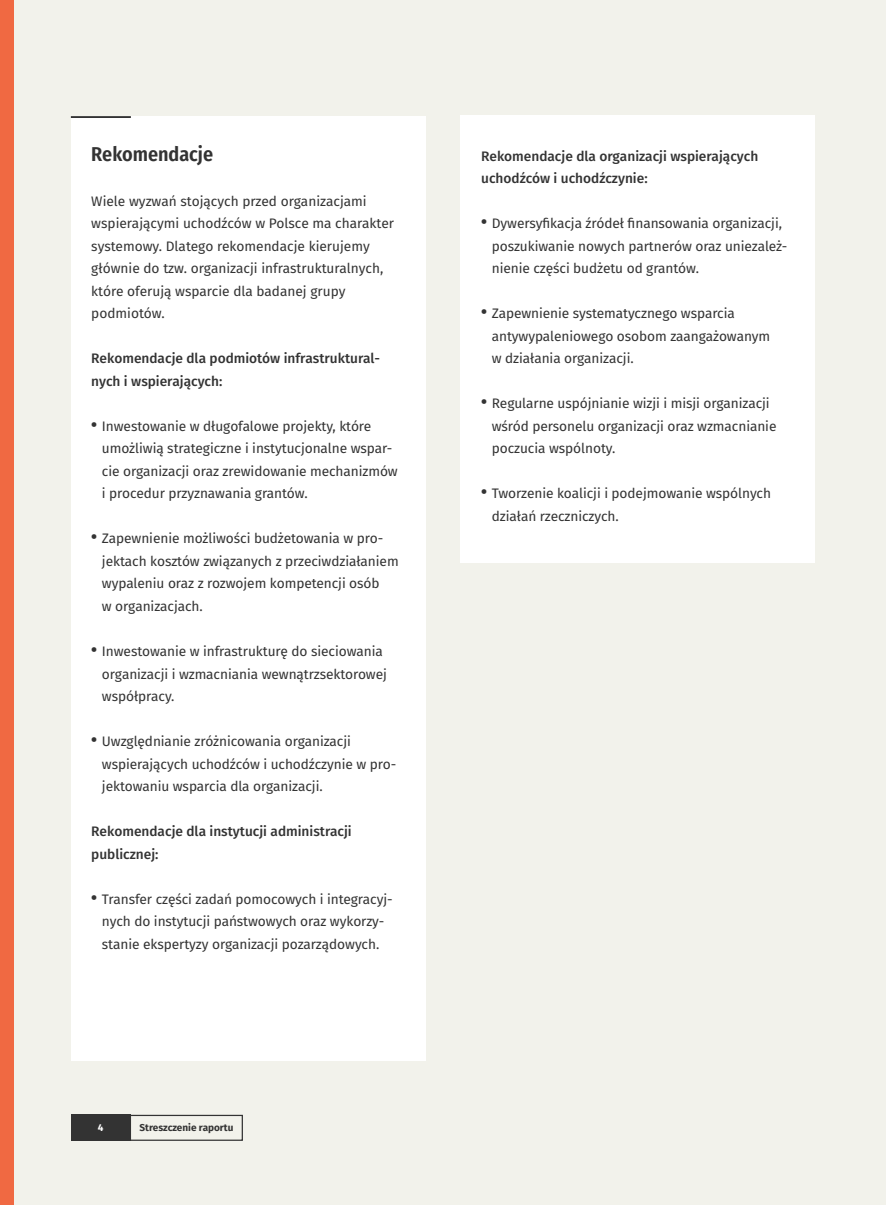
<style>
.page{position:relative;width:886px;height:1205px;background:#f2f2eb}
.page>*{position:absolute;margin:0;border:0;box-sizing:border-box;transform-origin:0 0}
.t1{font:600 20px "Fira Sans Condensed";color:#333}
.t2{font:13.75px/22.5px "Fira Sans";letter-spacing:-.005em;color:#333}
.t3{font:500 13.75px/22.5px "Fira Sans";color:#333}
.t4{font:700 10px "Fira Sans";color:#333}
.t5{font:700 10px "Fira Sans";color:#fff}
.s1{font-weight:600;font-stretch:extra-condensed;font-size:18.75px}
</style>
<div class="page">
<div style="left:130px;top:1115px;width:113px;height:26px;border:1px solid #333"></div>
<div style="left:71px;top:1115px;width:60px;height:26px;background:#333"></div>
<div style="left:0;top:0;width:14px;height:1205px;background:#f06942"></div>
<div style="left:71px;top:116px;width:354px;height:945px;background:#fff"></div>
<hr style="left:71px;top:116px;width:60px;height:2px;background:#333">
<div style="left:461px;top:116px;width:354px;height:447px;background:#fff"></div>
<h1 class="t1" style="left:91px;top:138px;width:123px">Rekomendacje</h1>
<p class="t2" style="left:91px;top:189px;width:304px">Wiele wyzwań stojących przed organizacjami wspierającymi uchodźców w Polsce ma charakter systemowy. Dlatego rekomendacje kierujemy głównie do tzw. organizacji infrastrukturalnych, które oferują wsparcie dla badanej grupy podmiotów.</p>
<p class="t3" style="left:91px;top:347px;width:290px">Rekomendacje dla podmiotów infrastruktural&shy;nych i wspierających:</p>
<p class="t2" style="left:102px;top:414px;width:297px;text-indent:-11px"><span class="s1">•</span> Inwestowanie w długofalowe projekty, które umożliwią strategiczne i instytucjonalne wspar&shy;cie organizacji oraz zrewidowanie mechanizmów i procedur przyznawania grantów.</p>
<p class="t2" style="left:102px;top:527px;width:298px;text-indent:-11px"><span class="s1">•</span> Zapewnienie możliwości budżetowania w pro&shy;jektach kosztów związanych z przeciwdziałaniem wypaleniu oraz z rozwojem kompetencji osób<br>w organizacjach.</p>
<p class="t2" style="left:102px;top:639px;width:286px;text-indent:-11px"><span class="s1">•</span> Inwestowanie w infrastrukturę do sieciowania organizacji i wzmacniania wewnątrzsektorowej współpracy.</p>
<p class="t2" style="left:102px;top:729px;width:296px;text-indent:-11px"><span class="s1">•</span> Uwzględnianie zróżnicowania organizacji wspierających uchodźców i uchodźczynie w pro&shy;jektowaniu wsparcia dla organizacji.</p>
<p class="t3" style="left:91px;top:819px;width:262px">Rekomendacje dla instytucji administracji publicznej:</p>
<p class="t2" style="left:91px;top:887px;width:303px;text-align:center"><span class="s1">•</span> Transfer części zadań pomocowych i integracyj&shy;nych do instytucji państwowych oraz wykorzy&shy;stanie ekspertyzy organizacji pozarządowych.</p>
<p class="t5" style="left:98px;top:1119px;width:7px">4</p>
<p class="t4" style="left:140px;top:1119px;width:95px">Streszczenie raportu</p>
<p class="t3" style="left:481px;top:144px;width:279px">Rekomendacje dla organizacji wspierających uchodźców i uchodźczynie:</p>
<p class="t2" style="left:492px;top:212px;width:297px;text-indent:-11px"><span class="s1">•</span> Dywersyfikacja źródeł finansowania organizacji, poszukiwanie nowych partnerów oraz uniezależ&shy;nienie części budżetu od grantów.</p>
<p class="t2" style="left:492px;top:302px;width:280px;text-indent:-11px"><span class="s1">•</span> Zapewnienie systematycznego wsparcia antywypaleniowego osobom zaangażowanym w działania organizacji.</p>
<p class="t2" style="left:492px;top:392px;width:286px;text-indent:-11px"><span class="s1">•</span> Regularne uspójnianie wizji i misji organizacji wśród personelu organizacji oraz wzmacnianie poczucia wspólnoty.</p>
<p class="t2" style="left:492px;top:482px;width:281px;text-indent:-11px"><span class="s1">•</span> Tworzenie koalicji i podejmowanie wspólnych działań rzeczniczych.</p>
</div>
